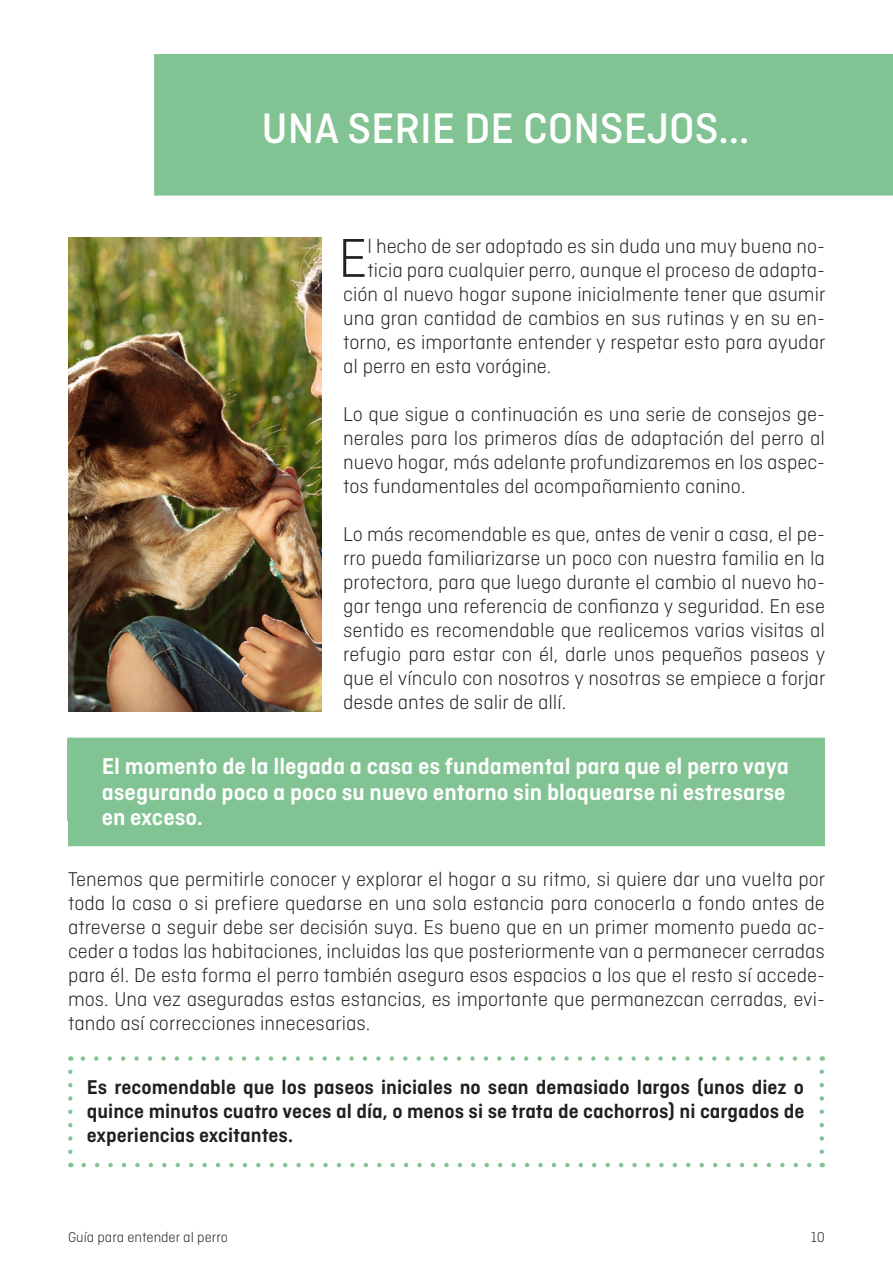
<style>
.page{position:relative;width:893px;height:1263px;background:#fff}
.page>*{position:absolute;margin:0;border:0;box-sizing:border-box;transform-origin:0 0}
.t1{font:300 57.6px "Ciutadella";color:#231f20}
.t2{font:500 45px "Ciutadella";color:#fff}
.t3{font:600 24px/25.5px "Ciutadella";color:#fff}
.t4{font:300 21px/24px "Ciutadella";color:#231f20;text-align:justify}
.t5{font:600 21px/24px "Ciutadella";color:#231f20;text-align:justify}
.t6{font:300 15px "Ciutadella";color:#231f20}
</style>
<div class="page">
<div style="left:155px;top:55px;width:738px;height:140px;background:#81c393"></div>
<div style="left:154px;top:54px;width:739px;height:142px;border:2px solid #81c393"></div>
<div style="left:68px;top:738px;width:757px;height:108px;background:#81c393"></div>
<img style="left:68px;top:237px;width:254px;height:474px">
<svg style="left:84px;top:1163px;width:728px;height:4px"></svg>
<svg style="left:80px;top:1056px;width:728px;height:5px"></svg>
<svg style="left:68px;top:1072px;width:5px;height:95px"></svg>
<svg style="left:819px;top:1056px;width:5px;height:96px"></svg>
<h2 class="t2" style="left:261px;top:104px;width:489px">UNA SERIE DE CONSEJOS...</h2>
<h1 class="t1" style="left:338px;top:233px;width:31px">E</h1>
<p class="t4" style="left:367px;top:235px;width:459px">l hecho de ser adoptado es sin duda una muy buena no-</p>
<p class="t4" style="left:367px;top:259px;width:459px">ticia para cualquier perro, aunque el proceso de adapta-</p>
<p class="t4" style="left:343px;top:283px;width:484px">ción al nuevo hogar supone inicialmente tener que asumir</p>
<p class="t4" style="left:343px;top:307px;width:483px">una gran cantidad de cambios en sus rutinas y en su en-</p>
<p class="t4" style="left:343px;top:331px;width:484px">torno, es importante entender y respetar esto para ayudar</p>
<p class="t4" style="left:343px;top:355px;width:210px">al perro en esta vorágine.</p>
<p class="t4" style="left:343px;top:403px;width:483px">Lo que sigue a continuación es una serie de consejos ge&shy;nerales para los primeros días de adaptación del perro al nuevo hogar, más adelante profundizaremos en los aspec&shy;tos fundamentales del acompañamiento canino.</p>
<p class="t4" style="left:343px;top:523px;width:484px">Lo más recomendable es que, antes de venir a casa, el pe&shy;rro pueda familiarizarse un poco con nuestra familia en la protectora, para que luego durante el cambio al nuevo ho&shy;gar tenga una referencia de confianza y seguridad. En ese sentido es recomendable que realicemos varias visitas al refugio para estar con él, darle unos pequeños paseos y que el vínculo con nosotros y nosotras se empiece a forjar desde antes de salir de allí.</p>
<p class="t3" style="left:102px;top:755px;width:689px">El momento de la llegada a casa es fundamental para que el perro vaya asegurando poco a poco su nuevo entorno sin bloquearse ni estresarse en exceso.</p>
<p class="t4" style="left:68px;top:868px;width:759px">Tenemos que permitirle conocer y explorar el hogar a su ritmo, si quiere dar una vuelta por toda la casa o si prefiere quedarse en una sola estancia para conocerla a fondo antes de atreverse a seguir debe ser decisión suya. Es bueno que en un primer momento pueda ac&shy;ceder a todas las habitaciones, incluidas las que posteriormente van a permanecer cerradas para él. De esta forma el perro también asegura esos espacios a los que el resto sí accede&shy;mos. Una vez aseguradas estas estancias, es importante que permanezcan cerradas, evi&shy;tando así correcciones innecesarias.</p>
<p class="t5" style="left:87px;top:1076px;width:719px">Es recomendable que los paseos iniciales no sean demasiado largos (unos diez o quince minutos cuatro veces al día, o menos si se trata de cachorros) ni cargados de experiencias excitantes.</p>
<p class="t6" style="left:68px;top:1230px;width:161px">Guía para entender al perro</p>
<p class="t6" style="left:811px;top:1230px;width:15px">10</p>
</div>
